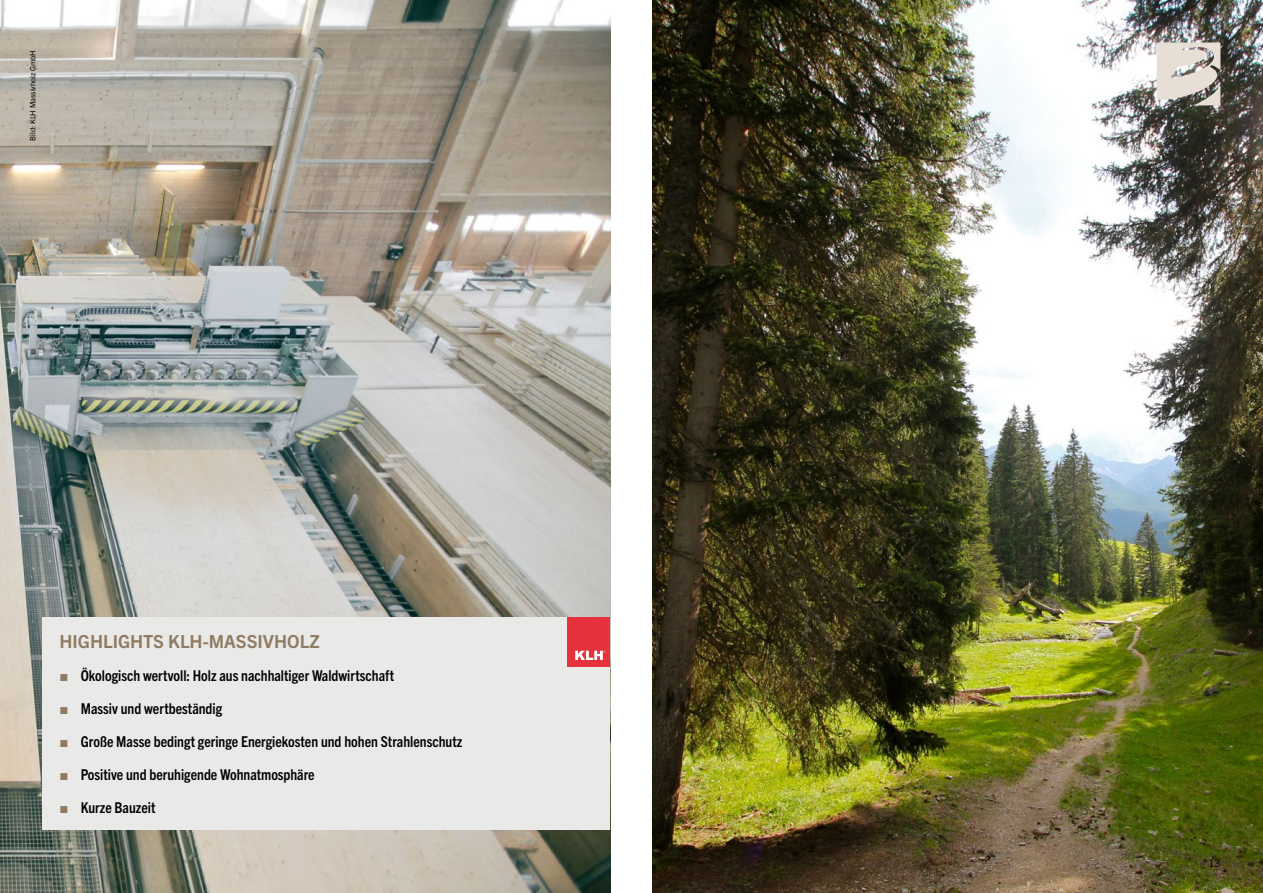
<style>
.page{position:relative;width:1263px;height:893px;background:#fff}
.page>*{position:absolute;margin:0;border:0;box-sizing:border-box;transform-origin:0 0}
.t1{font:700 18px "Trade Gothic Next LT Pro";color:#8f7b63}
.t2{font:700 condensed 15px "Trade Gothic Next LT Pro";color:#000}
.t3{font:10.5px "Trade Gothic Next LT Pro";color:#000}
.t4{font:7.5px "Trade Gothic Next LT Pro";color:#000}
.s1{font-family:"Arial";font-weight:400;font-stretch:normal;color:#8f7b63}
</style>
<div class="page">
<img style="left:653px;top:0;width:610px;height:893px">
<img style="left:0;top:0;width:610px;height:893px">
<div style="left:43px;top:617px;width:567px;height:213px;background:#e9e9e8"></div>
<div style="left:568px;top:617px;width:42px;height:50px;background:#e5323d"></div>
<svg style="left:575px;top:651px;width:30px;height:9px"></svg>
<img style="left:1157px;top:43px;width:77px;height:62px">
<p class="t4" style="left:28px;top:141px;width:92px;rotate:-90deg">Bild: KLH Massivholz GmbH</p>
<p class="t1" style="left:60px;top:629px;width:262px">HIGHLIGHTS KLH-MASSIVHOLZ</p>
<p class="t2" style="left:60px;top:665px;width:336px"><span class="s1">■</span> Ökologisch wertvoll: Holz aus nachhaltiger Waldwirtschaft</p>
<p class="t2" style="left:60px;top:698px;width:164px"><span class="s1">■</span> Massiv und wertbeständig</p>
<p class="t2" style="left:60px;top:731px;width:404px"><span class="s1">■</span> Große Masse bedingt geringe Energiekosten und hohen Strahlenschutz</p>
<p class="t2" style="left:60px;top:764px;width:257px"><span class="s1">■</span> Positive und beruhigende Wohnatmosphäre</p>
<p class="t2" style="left:60px;top:797px;width:98px"><span class="s1">■</span> Kurze Bauzeit</p>
<p class="t3" style="left:1208px;top:856px;width:14px">13</p>
</div>
